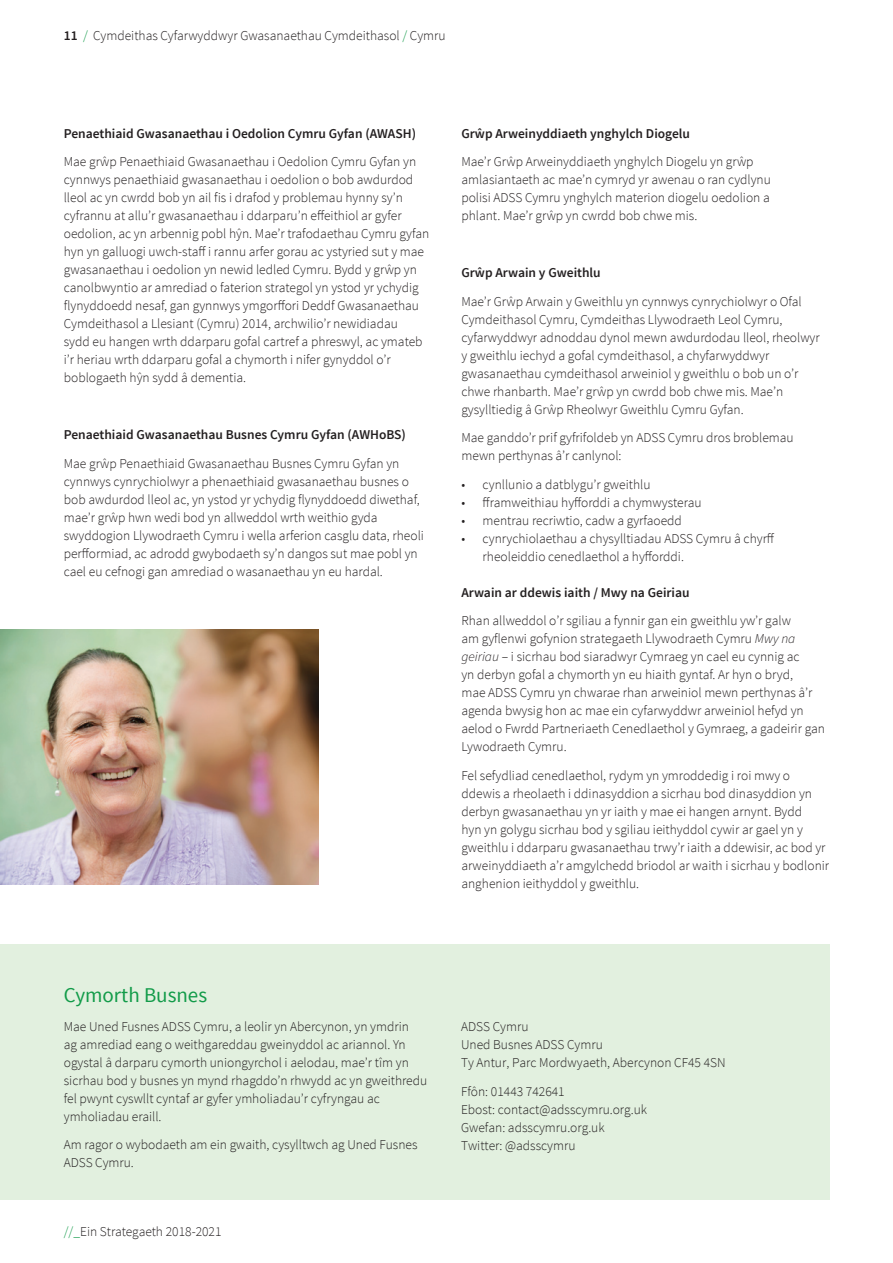
<style>
.page{position:relative;width:893px;height:1263px;background:#fff}
.page>*{position:absolute;margin:0;border:0;box-sizing:border-box;transform-origin:0 0}
.t1{font:21px "Source Sans Pro";color:#129b49}
.t2{font:300 13.5px/18px "Source Sans Pro";color:#231f20}
.t3{font:600 13.5px "Source Sans Pro";color:#231f20}
.s1{font-weight:600}
.s2{color:#119a48}
.s3{font-style:italic}
</style>
<div class="page">
<div style="left:0;top:944px;width:829px;height:255px;background:#e2f0df"></div>
<img style="left:0;top:630px;width:319px;height:254px">
<p class="t2" style="left:64px;top:26px;width:383px"><span class="s1">11</span> <span class="s2">/</span> Cymdeithas Cyfarwyddwyr Gwasanaethau Cymdeithasol <span class="s2">/</span> Cymru</p>
<p class="t3" style="left:64px;top:125px;width:354px">Penaethiaid Gwasanaethau i Oedolion Cymru Gyfan (AWASH )</p>
<p class="t2" style="left:64px;top:153px;width:367px">Mae grŵp Penaethiaid Gwasanaethau i Oedolion Cymru Gyfan yn cynnwys penaethiaid gwasanaethau i oedolion o bob awdurdod lleol ac yn cwrdd bob yn ail fis i drafod y problemau hynny sy’n cyfrannu at allu’r gwasanaethau i ddarparu’n effeithiol ar gyfer oedolion, ac yn arbennig pobl hŷn. Mae’r trafodaethau Cymru gyfan hyn yn galluogi uwch-staff i rannu arfer gorau ac ystyried sut y mae gwasanaethau i oedolion yn newid ledled Cymru. Bydd y grŵp yn canolbwyntio ar amrediad o faterion strategol yn ystod yr ychydig flynyddoedd nesaf, gan gynnwys ymgorffori Deddf Gwasanaethau Cymdeithasol a Llesiant (Cymru) 2014, archwilio’r newidiadau<br>sydd eu hangen wrth ddarparu gofal cartref a phreswyl, ac ymateb i’r heriau wrth ddarparu gofal a chymorth i nifer gynyddol o’r boblogaeth hŷn sydd â dementia.</p>
<p class="t3" style="left:64px;top:426px;width:344px">Penaethiaid Gwasanaethau Busnes Cymru Gyfan (AWHoBS)</p>
<p class="t2" style="left:64px;top:454px;width:362px">Mae grŵp Penaethiaid Gwasanaethau Busnes Cymru Gyfan yn cynnwys cynrychiolwyr a phenaethiaid gwasanaethau busnes o bob awdurdod lleol ac, yn ystod yr ychydig flynyddoedd diwethaf, mae’r grŵp hwn wedi bod yn allweddol wrth weithio gyda swyddogion Llywodraeth Cymru i wella arferion casglu data, rheoli perfformiad, ac adrodd gwybodaeth sy’n dangos sut mae pobl yn cael eu cefnogi gan amrediad o wasanaethau yn eu hardal.</p>
<p class="t3" style="left:461px;top:125px;width:230px">Grŵp Arweinyddiaeth ynghylch Diogelu</p>
<p class="t2" style="left:461px;top:153px;width:311px">Mae’r Grŵp Arweinyddiaeth ynghylch Diogelu yn grŵp amlasiantaeth ac mae’n cymryd yr awenau o ran cydlynu polisi ADSS Cymru ynghylch materion diogelu oedolion a phlant. Mae’r grŵp yn cwrdd bob chwe mis.</p>
<p class="t3" style="left:461px;top:264px;width:141px">Grŵp Arwain y Gweithlu</p>
<p class="t2" style="left:461px;top:292px;width:360px">Mae’r Grŵp Arwain y Gweithlu yn cynnwys cynrychiolwyr o Ofal Cymdeithasol Cymru, Cymdeithas Llywodraeth Leol Cymru, cyfarwyddwyr adnoddau dynol mewn awdurdodau lleol, rheolwyr y gweithlu iechyd a gofal cymdeithasol, a chyfarwyddwyr gwasanaethau cymdeithasol arweiniol y gweithlu o bob un o’r chwe rhanbarth. Mae’r grŵp yn cwrdd bob chwe mis. Mae’n gysylltiedig â Grŵp Rheolwyr Gweithlu Cymru Gyfan.</p>
<p class="t2" style="left:461px;top:429px;width:334px">Mae ganddo’r prif gyfrifoldeb yn ADSS Cymru dros broblemau mewn perthynas â’r canlynol:</p>
<p class="t2" style="left:461px;top:475px;width:191px">• cynllunio a datblygu’r gweithlu</p>
<p class="t2" style="left:461px;top:493px;width:242px">• fframweithiau hyfforddi a chymwysterau</p>
<p class="t2" style="left:461px;top:511px;width:222px">• mentrau recriwtio, cadw a gyrfaoedd</p>
<p class="t2" style="left:483px;top:529px;width:293px;text-indent:-21px">• cynrychiolaethau a chysylltiadau ADSS Cymru â chyrff rheoleiddio cenedlaethol a hyfforddi.</p>
<p class="t3" style="left:461px;top:584px;width:230px">Arwain ar ddewis iaith / Mwy na geiriau</p>
<p class="t2" style="left:461px;top:612px;width:365px">Rhan allweddol o’r sgiliau a fynnir gan ein gweithlu yw’r galw<br>am gyflenwi gofynion strategaeth Llywodraeth Cymru <span class="s3">Mwy na geiriau</span> – i sicrhau bod siaradwyr Cymraeg yn cael eu cynnig ac<br>yn derbyn gofal a chymorth yn eu hiaith gyntaf. Ar hyn o bryd,<br>mae ADSS Cymru yn chwarae rhan arweiniol mewn perthynas â’r agenda bwysig hon ac mae ein cyfarwyddwr arweiniol hefyd yn aelod o Fwrdd Partneriaeth Cenedlaethol y Gymraeg, a gadeirir gan Lywodraeth Cymru.</p>
<p class="t2" style="left:461px;top:766px;width:369px">Fel sefydliad cenedlaethol, rydym yn ymroddedig i roi mwy o ddewis a rheolaeth i ddinasyddion a sicrhau bod dinasyddion yn derbyn gwasanaethau yn yr iaith y mae ei hangen arnynt. Bydd<br>hyn yn golygu sicrhau bod y sgiliau ieithyddol cywir ar gael yn y gweithlu i ddarparu gwasanaethau trwy’r iaith a ddewisir, ac bod yr arweinyddiaeth a’r amgylchedd briodol ar waith i sicrhau y bodlonir anghenion ieithyddol y gweithlu.</p>
<h1 class="t1" style="left:64px;top:982px;width:145px">Cymorth Busnes</h1>
<p class="t2" style="left:64px;top:1017px;width:365px">Mae Uned Fusnes ADSS Cymru, a leolir yn Abercynon, yn ymdrin<br>ag amrediad eang o weithgareddau gweinyddol ac ariannol. Yn ogystal â darparu cymorth uniongyrchol i aelodau, mae’r tîm yn sicrhau bod y busnes yn mynd rhagddo’n rhwydd ac yn gweithredu fel pwynt cyswllt cyntaf ar gyfer ymholiadau’r cyfryngau ac ymholiadau eraill.</p>
<p class="t2" style="left:64px;top:1136px;width:355px">Am ragor o wybodaeth am ein gwaith, cysylltwch ag Uned Fusnes<br>ADSS Cymru.</p>
<p class="t2" style="left:64px;top:1223px;width:159px"><span class="s2">//_</span>Ein Strategaeth 2018-2021</p>
<p class="t2" style="left:461px;top:1018px;width:266px">ADSS Cymru<br>Uned Busnes ADSS Cymru<br>Ty Antur, Parc Mordwyaeth, Abercynon CF45 4SN</p>
<p class="t2" style="left:461px;top:1082px;width:188px">Ffôn: 01443 742641<br>Ebost: contact@adsscymru.org.uk<br>Gwefan: adsscymru.org.uk<br>Twitter: @adsscymru</p>
</div>
